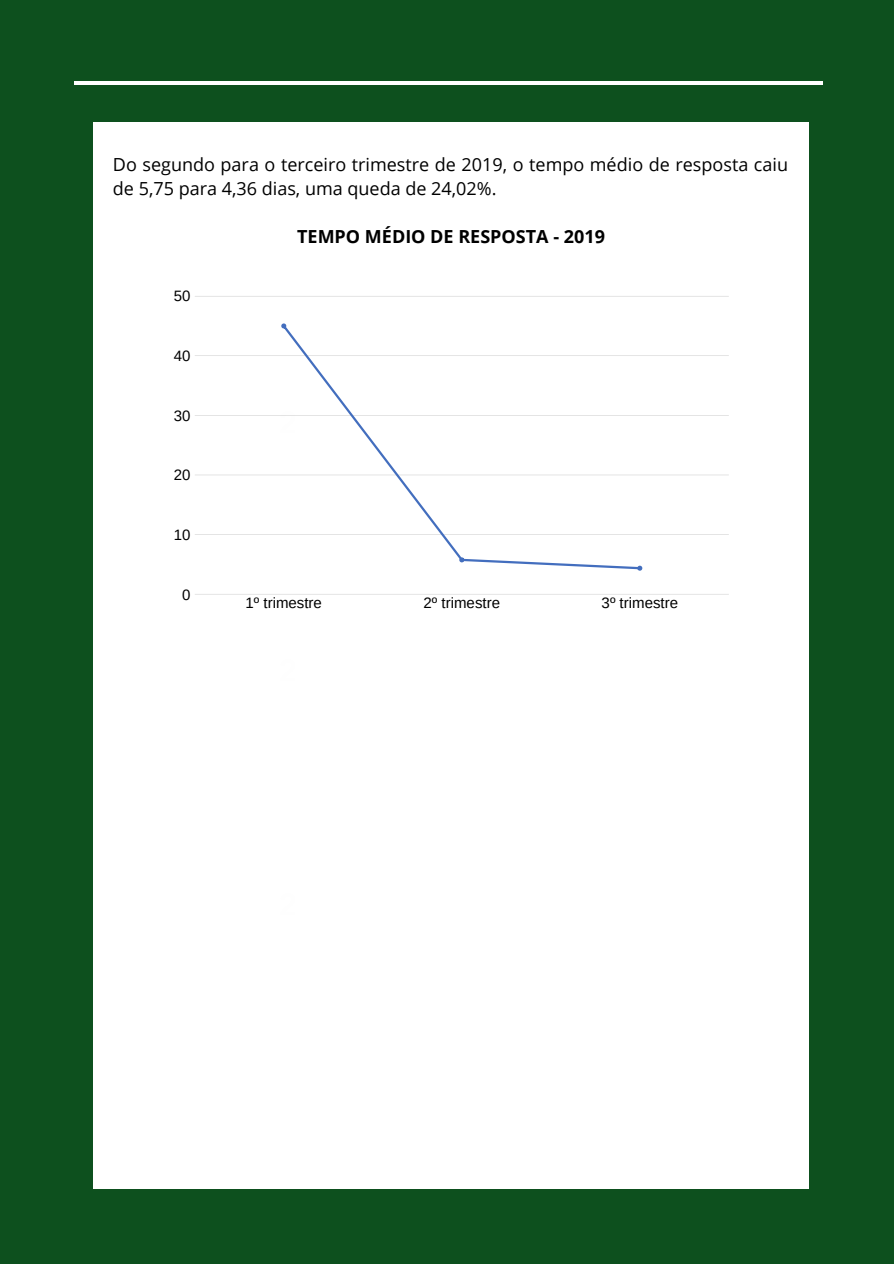
<style>
.page{position:relative;width:894px;height:1264px;background:#fff}
.page>*{position:absolute;margin:0;border:0;box-sizing:border-box;transform-origin:0 0}
.t1{font:18px/24.2px "Open Sans";color:#000}
.t2{font:700 18px "Open Sans";color:#000}
.t3{font:15px "Arimo";color:#000}
</style>
<div class="page">
<div style="left:0;top:0;width:893px;height:1263px;background:#0d501e"></div>
<hr style="left:74px;top:81px;width:747px;height:4px;background:#fff">
<div style="left:93px;top:122px;width:715px;height:1067px;background:#fff"></div>
<hr style="left:195px;top:296px;width:533px;height:1px;background:#222">
<hr style="left:195px;top:355px;width:533px;height:1px;background:#222">
<hr style="left:195px;top:415px;width:533px;height:1px;background:#222">
<hr style="left:195px;top:474px;width:533px;height:1px;background:#222">
<hr style="left:195px;top:534px;width:533px;height:1px;background:#222">
<hr style="left:195px;top:594px;width:533px;height:1px;background:#222">
<svg style="left:281px;top:323px;width:361px;height:247px"></svg>
<p class="t1" style="left:113px;top:151px;width:676px">Do segundo para o terceiro trimestre de 2019, o tempo médio de resposta caiu de 5,75 para 4,36 dias, uma queda de 24,02%.</p>
<p class="t2" style="left:297px;top:224px;width:309px">TEMPO MÉDIO DE RESPOSTA - 2019</p>
<p class="t3" style="left:174px;top:288px;width:18px">50</p>
<p class="t3" style="left:174px;top:347px;width:18px">40</p>
<p class="t3" style="left:174px;top:407px;width:18px">30</p>
<p class="t3" style="left:174px;top:467px;width:18px">20</p>
<p class="t3" style="left:174px;top:526px;width:18px">10</p>
<p class="t3" style="left:182px;top:586px;width:10px">0</p>
<p class="t3" style="left:245px;top:594px;width:78px">1º trimestre</p>
<p class="t3" style="left:423px;top:594px;width:78px">2º trimestre</p>
<p class="t3" style="left:601px;top:594px;width:78px">3º trimestre</p>
</div>
